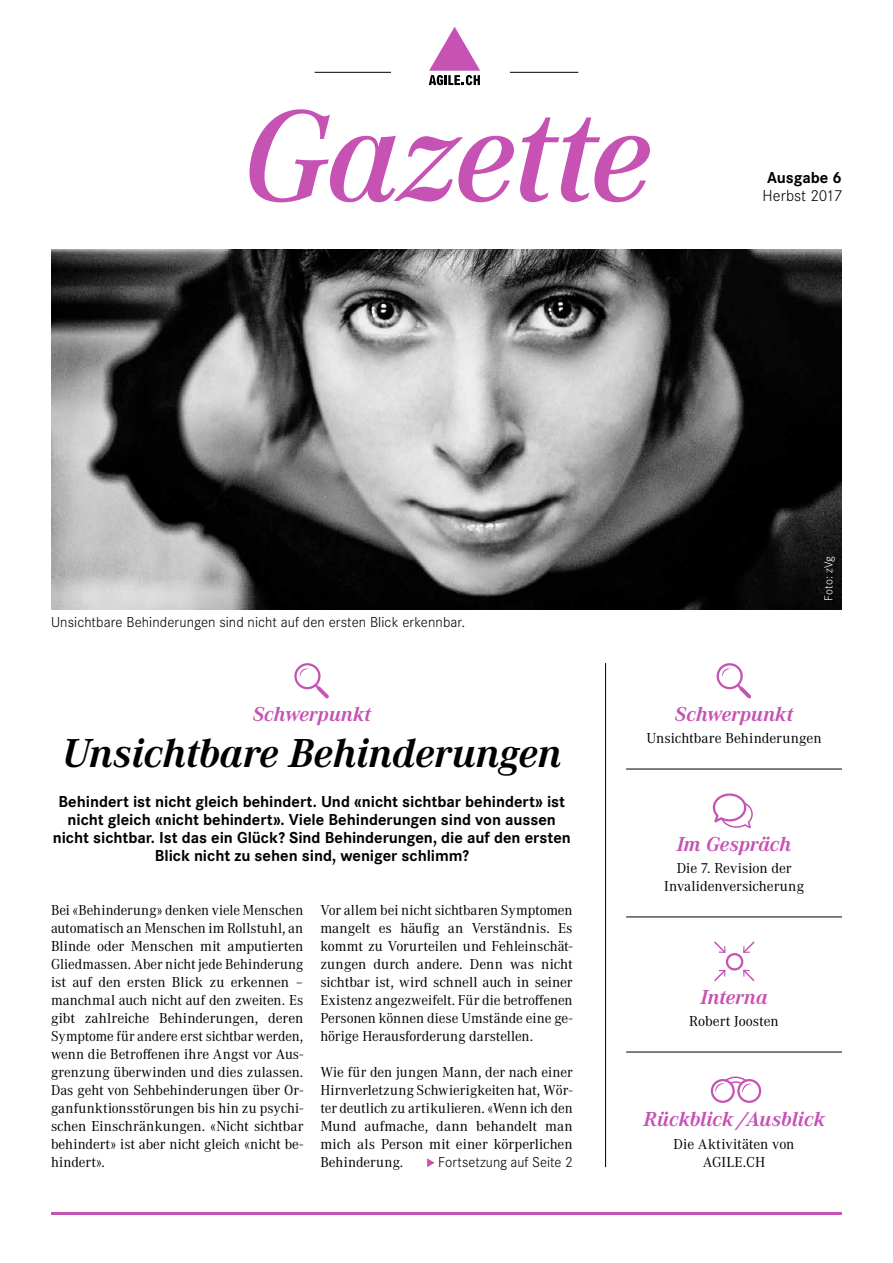
<style>
.page{position:relative;width:893px;height:1263px;background:#fff}
.page>*{position:absolute;margin:0;border:0;box-sizing:border-box;transform-origin:0 0}
.t1{font:italic 600 135px "Corporate A";letter-spacing:-.005em;color:#c652b4}
.t2{font:italic 700 42px "Corporate A";letter-spacing:-.01em;color:#000}
.t3{font:italic 700 21px "Corporate A";letter-spacing:-.005em;color:#c652b4}
.t4{font:700 16.5px/18px "Corporate S";letter-spacing:-.005em;color:#000;text-align:center}
.t5{font:300 16.5px "Corporate S";color:#000}
.t6{font:15px/18px "Corporate A";letter-spacing:-.005em;color:#000;text-align:justify}
.t7{font:300 15px "Corporate S";letter-spacing:.005em;color:#000}
.t8{font:300 12px "Corporate S";letter-spacing:.005em;color:#fff}
</style>
<div class="page">
<hr style="left:605px;top:663px;width:1px;height:504px;background:#000">
<hr style="left:315px;top:72px;width:263px;height:1px;background:#000">
<hr style="left:51px;top:1212px;width:791px;height:3px;background:#c652b4">
<div style="left:392px;top:27px;width:118px;height:60px;background:#fff"></div>
<svg style="left:429px;top:27px;width:51px;height:58px"></svg>
<svg style="left:294px;top:663px;width:35px;height:35px"></svg>
<svg style="left:717px;top:663px;width:34px;height:35px"></svg>
<hr style="left:626px;top:769px;width:216px;height:1px;background:#000">
<svg style="left:712px;top:793px;width:41px;height:35px"></svg>
<hr style="left:626px;top:916px;width:216px;height:1px;background:#000">
<svg style="left:714px;top:969px;width:12px;height:12px"></svg>
<svg style="left:714px;top:941px;width:12px;height:12px"></svg>
<svg style="left:743px;top:941px;width:12px;height:12px"></svg>
<svg style="left:743px;top:969px;width:12px;height:12px"></svg>
<div style="left:726px;top:953px;width:17px;height:17px;border:2px solid #c652b4;border-radius:50%"></div>
<hr style="left:626px;top:1052px;width:216px;height:1px;background:#000">
<div style="left:711px;top:1079px;width:24px;height:24px;border:2px solid #c652b4;border-radius:50%"></div>
<div style="left:737px;top:1079px;width:24px;height:24px;border:2px solid #c652b4;border-radius:50%"></div>
<svg style="left:715px;top:1076px;width:36px;height:17px"></svg>
<img style="left:51px;top:249px;width:791px;height:360px">
<svg style="left:427px;top:1158px;width:8px;height:9px"></svg>
<h1 class="t1" style="left:242px;top:78px;width:409px">Gazette</h1>
<p class="t4" style="left:767px;top:168px;width:76px">Ausgabe 6</p>
<p class="t5" style="left:763px;top:184px;width:81px">Herbst 2017</p>
<p class="t7" style="left:51px;top:612px;width:416px">Unsichtbare Behinderungen sind nicht auf den ersten Blick erkennbar.</p>
<p class="t8" style="left:821px;top:601px;width:46px;rotate:-90deg">Foto: zVg</p>
<h3 class="t3" style="left:253px;top:702px;width:120px">Schwerpunkt</h3>
<h2 class="t2" style="left:62px;top:729px;width:502px">Unsichtbare Behinderungen</h2>
<p class="t4" style="left:53px;top:792px;width:519px">Behindert ist nicht gleich behindert. Und «nicht sichtbar behindert» ist nicht gleich «nicht behindert». Viele Behinderungen sind von aussen nicht sichtbar. Ist das ein Glück? Sind Behinderungen, die auf den ersten Blick nicht zu sehen sind, weniger schlimm?</p>
<p class="t6" style="left:51px;top:901px;width:254px">Bei «Behinderung» denken viele Menschen automatisch an Menschen im Rollstuhl, an Blinde oder Menschen mit amputierten Gliedmassen. Aber nicht jede Behinderung ist auf den ersten Blick zu erkennen – manchmal auch nicht auf den zweiten. Es gibt zahlreiche Behinderungen, deren Symptome für andere erst sichtbar werden, wenn die Betroffenen ihre Angst vor Aus&shy;grenzung überwinden und dies zulassen.<br>Das geht von Sehbehinderungen über Or&shy;ganfunktionsstörungen bis hin zu psychi&shy;schen Einschränkungen. «Nicht sichtbar behindert» ist aber nicht gleich «nicht be&shy;hindert».</p>
<p class="t6" style="left:320px;top:901px;width:254px">Vor allem bei nicht sichtbaren Symptomen mangelt es häufig an Verständnis. Es kommt zu Vorurteilen und Fehleinschät&shy;zungen durch andere. Denn was nicht sichtbar ist, wird schnell auch in seiner Existenz angezweifelt. Für die betroffenen Personen können diese Umstände eine ge&shy;hörige Herausforderung darstellen.</p>
<p class="t6" style="left:320px;top:1063px;width:254px">Wie für den jungen Mann, der nach einer Hirnverletzung Schwierigkeiten hat, Wör&shy;ter deutlich zu artikulieren. «Wenn ich den Mund aufmache, dann behandelt man mich als Person mit einer körperlichen Behinderung.</p>
<p class="t7" style="left:438px;top:1152px;width:136px">Fortsetzung auf Seite 2</p>
<h3 class="t3" style="left:675px;top:702px;width:120px">Schwerpunkt</h3>
<p class="t6" style="left:646px;top:729px;width:177px">Unsichtbare Behinderungen</p>
<h3 class="t3" style="left:677px;top:831px;width:116px">Im Gespräch</h3>
<p class="t6" style="left:664px;top:859px;width:142px;text-align:center">Die 7. Revision der<br>Invalidenversicherung</p>
<h3 class="t3" style="left:700px;top:985px;width:69px">Interna</h3>
<p class="t6" style="left:689px;top:1012px;width:91px">Robert Joosten</p>
<h3 class="t3" style="left:643px;top:1107px;width:183px">Rückblick/Ausblick</h3>
<p class="t6" style="left:674px;top:1135px;width:122px;text-align:center">Die Aktivitäten von<br>AGILE.CH</p>
</div>
